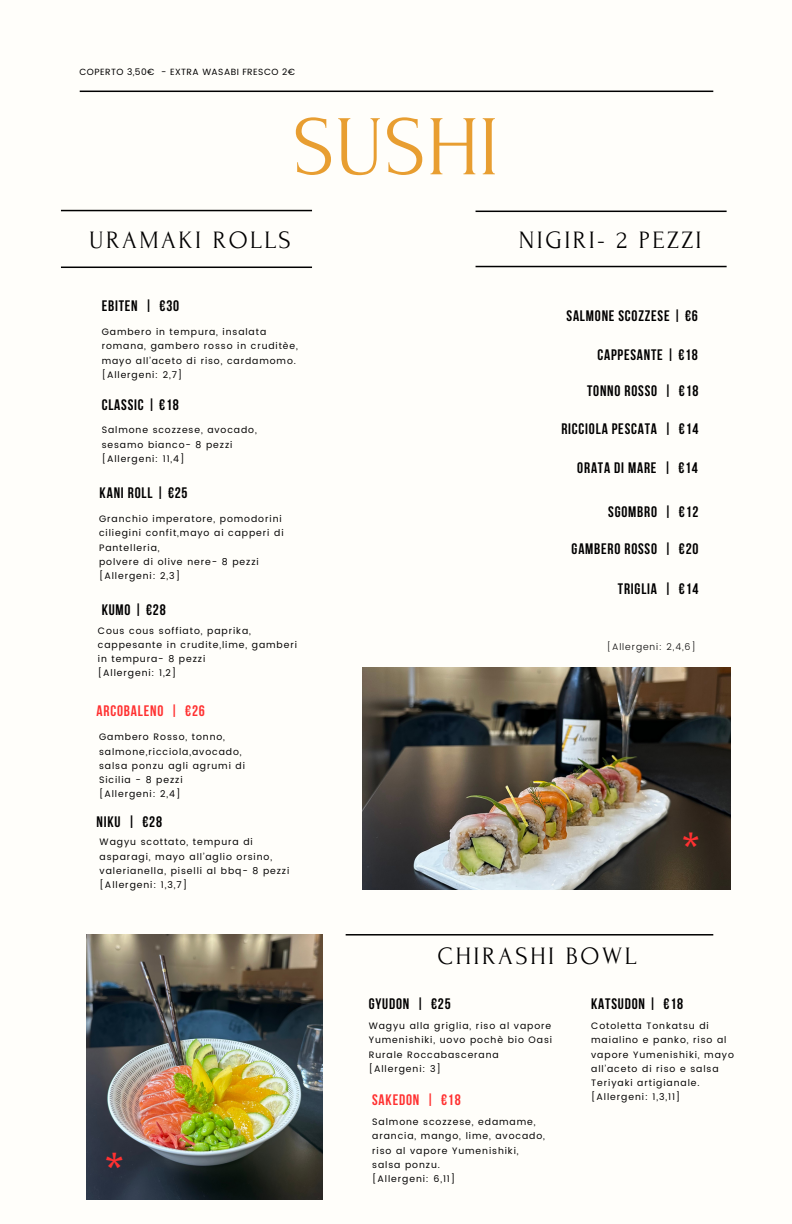
<style>
.page{position:relative;width:792px;height:1224px;background:#fffefa}
.page>*{position:absolute;margin:0;border:0;box-sizing:border-box;transform-origin:0 0}
.t1{font:85px "Forum";color:#e89e31}
.t2{font:700 41.6px "Bebas Neue";color:#ff3131}
.t3{font:700 39.1px "Bebas Neue";color:#ff3131}
.t4{font:25px "Forum";letter-spacing:.1em;color:#000}
.t5{font:700 15.2px "Bebas Neue";letter-spacing:.055em;color:#000}
.t6{font:700 15.2px "Bebas Neue";letter-spacing:.055em;color:#ff3131}
.t7{font:9.3px/14.2px "Poppins";letter-spacing:.1em;color:#000}
.t8{font:300 9.3px "Poppins";letter-spacing:.1em;color:#000}
.t9{font:9px "Poppins";letter-spacing:.05em;color:#000}
</style>
<div class="page">
<img style="left:363px;top:667px;width:367px;height:222px">
<hr style="left:476px;top:266px;width:251px;height:1px;background:#000">
<hr style="left:476px;top:211px;width:251px;height:1px;background:#000">
<img style="left:87px;top:935px;width:235px;height:264px">
<hr style="left:80px;top:91px;width:633px;height:1px;background:#000">
<hr style="left:61px;top:267px;width:251px;height:1px;background:#000">
<hr style="left:61px;top:210px;width:251px;height:1px;background:#000">
<hr style="left:346px;top:934px;width:367px;height:2px;background:#000">
<h3 class="t9" style="left:79px;top:67px;width:217px">COPERTO 3,50€ - EXTRA WASABI FRESCO 2€</h3>
<p class="t1" style="left:293px;top:102px;width:208px">SUSHI</p>
<h3 class="t4" style="left:89px;top:227px;width:203px">URAMAKI ROLLS</h3>
<h2 class="t5" style="left:102px;top:300px;width:79px">EBITEN | €30</h2>
<p class="t7" style="left:102px;top:325px;width:198px">Gambero in tempura, insalata romana, gambero rosso in cruditèe, mayo all’aceto di riso, cardamomo.</p>
<p class="t7" style="left:102px;top:367px;width:82px">[Allergeni: 2,7]</p>
<p class="t5" style="left:102px;top:399px;width:79px">CLASSIC | €18</p>
<h2 class="t7" style="left:102px;top:423px;width:157px">Salmone scozzese, avocado,</h2>
<h3 class="t7" style="left:102px;top:437px;width:132px">sesamo bianco- 8 pezzi</h3>
<p class="t7" style="left:102px;top:452px;width:84px">[Allergeni: 11,4]</p>
<p class="t5" style="left:100px;top:487px;width:90px">KANI ROLL | €25</p>
<p class="t7" style="left:99px;top:512px;width:186px">Granchio imperatore, pomodorini ciliegini confit,mayo ai capperi di<br>Pantelleria,</p>
<h3 class="t7" style="left:99px;top:555px;width:161px">polvere di olive nere- 8 pezzi</h3>
<p class="t7" style="left:99px;top:569px;width:83px">[Allergeni: 2,3]</p>
<p class="t5" style="left:102px;top:603px;width:66px">KUMO | €28</p>
<h3 class="t7" style="left:98px;top:623px;width:201px">Cous cous soffiato, paprika, cappesante in crudite,lime, gamberi in tempura- 8 pezzi</h3>
<p class="t7" style="left:98px;top:666px;width:80px">[Allergeni: 1,2]</p>
<p class="t6" style="left:97px;top:705px;width:110px">ARCOBALENO | €26</p>
<p class="t7" style="left:99px;top:730px;width:144px">Gambero Rosso, tonno, salmone,ricciola,avocado,</p>
<h3 class="t7" style="left:99px;top:758px;width:147px">salsa ponzu agli agrumi di<br>Sicilia - 8 pezzi</h3>
<p class="t7" style="left:99px;top:787px;width:83px">[Allergeni: 2,4]</p>
<p class="t5" style="left:97px;top:815px;width:67px">NIKU | €28</p>
<h3 class="t7" style="left:100px;top:835px;width:191px">Wagyu scottato, tempura di asparagi, mayo all’aglio orsino, valerianella, piselli al bbq- 8 pezzi</h3>
<p class="t7" style="left:100px;top:878px;width:89px">[Allergeni: 1,3,7]</p>
<p class="t4" style="left:519px;top:227px;width:185px">NIGIRI- 2 PEZZI</p>
<h3 class="t5" style="left:567px;top:309px;width:133px">SALMONE SCOZZESE | €6</h3>
<p class="t5" style="left:597px;top:348px;width:102px">CAPPESANTE | €18</p>
<h1 class="t5" style="left:587px;top:385px;width:113px">TONNO ROSSO | €18</h1>
<p class="t5" style="left:561px;top:423px;width:139px">RICCIOLA PESCATA | €14</p>
<h4 class="t5" style="left:577px;top:462px;width:122px">ORATA DI MARE | €14</h4>
<p class="t5" style="left:608px;top:505px;width:92px">SGOMBRO | €12</p>
<p class="t5" style="left:572px;top:543px;width:128px">GAMBERO ROSSO | €20</p>
<p class="t5" style="left:618px;top:583px;width:82px">TRIGLIA | €14</p>
<h3 class="t8" style="left:607px;top:641px;width:91px">[Allergeni: 2,4,6]</h3>
<p class="t3" style="left:683px;top:831px;width:17px">*</p>
<h3 class="t2" style="left:106px;top:1151px;width:18px">*</h3>
<h2 class="t4" style="left:437px;top:942px;width:200px">CHIRASHI BOWL</h2>
<p class="t5" style="left:369px;top:997px;width:84px">GYUDON | €25</p>
<p class="t7" style="left:369px;top:1019px;width:185px;text-align:justify">Wagyu alla griglia, riso al vapore Yumenishiki, uovo pochè bio Oasi Rurale Roccabascerana</p>
<h3 class="t7" style="left:369px;top:1062px;width:74px">[Allergeni: 3]</h3>
<h3 class="t6" style="left:372px;top:1094px;width:90px">SAKEDON | €18</h3>
<h3 class="t7" style="left:372px;top:1115px;width:174px">Salmone scozzese, edamame, arancia, mango, lime, avocado,</h3>
<h3 class="t7" style="left:372px;top:1143px;width:148px">riso al vapore Yumenishiki,</h3>
<h3 class="t7" style="left:372px;top:1158px;width:69px">salsa ponzu.</h3>
<h3 class="t7" style="left:372px;top:1172px;width:85px">[Allergeni: 6,11]</h3>
<p class="t5" style="left:591px;top:997px;width:94px">KATSUDON | €18</p>
<p class="t7" style="left:591px;top:1019px;width:144px">Cotoletta Tonkatsu di maialino e panko, riso al vapore Yumenishiki, mayo all’aceto di riso e salsa<br>Teriyaki artigianale.</p>
<h3 class="t7" style="left:591px;top:1090px;width:91px">[Allergeni: 1,3,11]</h3>
</div>
